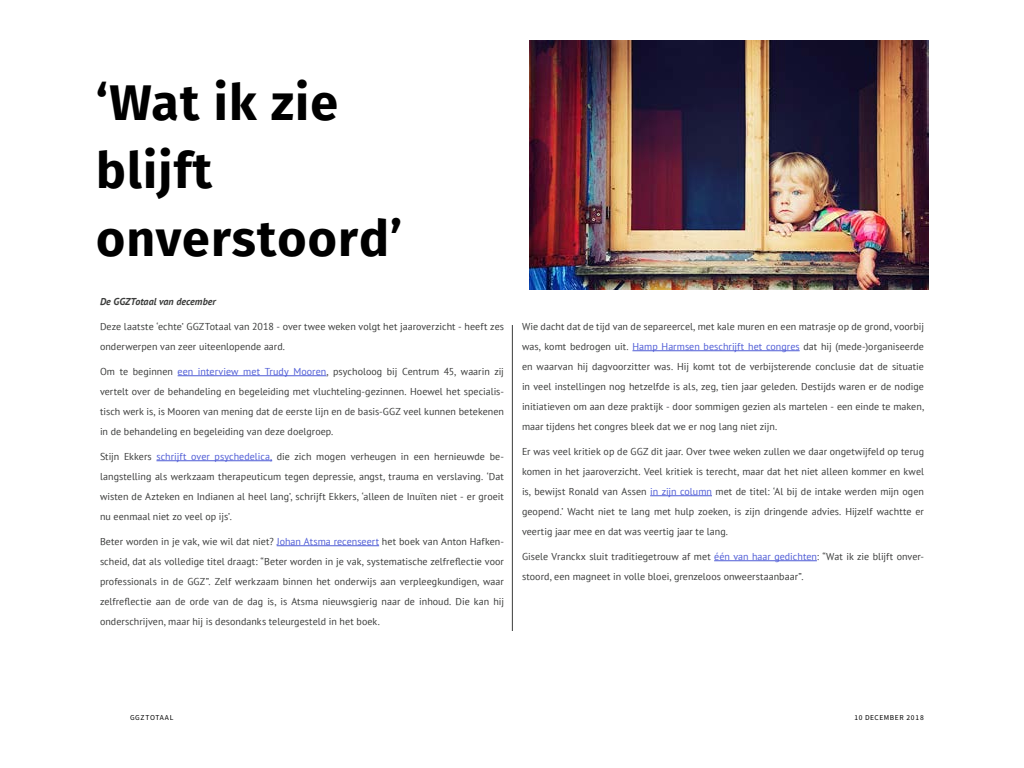
<style>
.page{position:relative;width:1024px;height:768px;background:#fff}
.page>*{position:absolute;margin:0;border:0;box-sizing:border-box;transform-origin:0 0}
.t1{font:700 50px/68px "Fira Sans";letter-spacing:.025em;color:#000}
.t2{font:10px/20px "PT Sans";letter-spacing:.005em;color:#3b3c3b;text-align:justify}
.t3{font:italic 700 10px "PT Sans";letter-spacing:.005em;color:#3b3c3b}
.t4{font:7.5px "Source Sans Pro";letter-spacing:.09em;color:#000}
.s1{color:#4f5cd6}
</style>
<div class="page">
<hr style="left:512px;top:325px;width:1px;height:306px;background:#3b3c3b">
<hr style="left:178px;top:376px;width:149px;height:1px;background:#4f5cd6">
<hr style="left:156px;top:460px;width:116px;height:1px;background:#4f5cd6">
<hr style="left:277px;top:546px;width:102px;height:1px;background:#4f5cd6">
<hr style="left:632px;top:350px;width:168px;height:1px;background:#4f5cd6">
<hr style="left:650px;top:496px;width:62px;height:1px;background:#4f5cd6">
<hr style="left:714px;top:560px;width:103px;height:1px;background:#4f5cd6">
<img style="left:529px;top:40px;width:400px;height:250px">
<h1 class="t1" style="left:96px;top:68px;width:308px">‘Wat ik zie blijft onverstoord’</h1>
<p class="t3" style="left:100px;top:295px;width:118px">De GGZTotaal van december</p>
<p class="t2" style="left:100px;top:316px;width:406px">Deze laatste ‘echte’ GGZTotaal van 2018 - over twee weken volgt het jaaroverzicht - heeft zes onderwerpen van zeer uiteenlopende aard.</p>
<p class="t2" style="left:100px;top:361px;width:406px">Om te beginnen <span class="s1">een interview met Trudy Mooren</span>, psycholoog bij Centrum 45, waarin zij vertelt over de behandeling en begeleiding met vluchteling-gezinnen. Hoewel het specialis&shy;tisch werk is, is Mooren van mening dat de eerste lijn en de basis-GGZ veel kunnen betekenen in de behandeling en begeleiding van deze doelgroep.</p>
<p class="t2" style="left:100px;top:446px;width:406px">Stijn Ekkers <span class="s1">schrijft over psychedelica,</span> die zich mogen verheugen in een hernieuwde be&shy;langstelling als werkzaam therapeuticum tegen depressie, angst, trauma en verslaving. ‘Dat wisten de Azteken en Indianen al heel lang’, schrijft Ekkers, ‘alleen de Inuïten niet - er groeit nu eenmaal niet zo veel op ijs’.</p>
<p class="t2" style="left:100px;top:531px;width:406px">Beter worden in je vak, wie wil dat niet? <span class="s1">Johan Atsma recenseert</span> het boek van Anton Hafken&shy;scheid, dat als volledige titel draagt: “Beter worden in je vak, systematische zelfreflectie voor professionals in de GGZ”. Zelf werkzaam binnen het onderwijs aan verpleegkundigen, waar zelfreflectie aan de orde van de dag is, is Atsma nieuwsgierig naar de inhoud. Die kan hij onderschrijven, maar hij is desondanks teleurgesteld in het boek.</p>
<p class="t2" style="left:522px;top:316px;width:404px">Wie dacht dat de tijd van de separeercel, met kale muren en een matrasje op de grond, voorbij was, komt bedrogen uit. <span class="s1">Hamp Harmsen beschrijft het congres</span> dat hij (mede-)organiseerde en waarvan hij dagvoorzitter was. Hij komt tot de verbijsterende conclusie dat de situatie in veel instellingen nog hetzelfde is als, zeg, tien jaar geleden. Destijds waren er de nodige initiatieven om aan deze praktijk - door sommigen gezien als martelen - een einde te maken, maar tijdens het congres bleek dat we er nog lang niet zijn.</p>
<p class="t2" style="left:522px;top:441px;width:404px">Er was veel kritiek op de GGZ dit jaar. Over twee weken zullen we daar ongetwijfeld op terug komen in het jaaroverzicht. Veel kritiek is terecht, maar dat het niet alleen kommer en kwel is, bewijst Ronald van Assen <span class="s1">in zijn column</span> met de titel: ‘Al bij de intake werden mijn ogen geopend.’ Wacht niet te lang met hulp zoeken, is zijn dringende advies. Hijzelf wachtte er veertig jaar mee en dat was veertig jaar te lang.</p>
<p class="t2" style="left:522px;top:546px;width:403px">Gisele Vranckx sluit traditiegetrouw af met <span class="s1">één van haar gedichten</span>: “Wat ik zie blijft onver&shy;stoord, een magneet in volle bloei, grenzeloos onweerstaanbaar”.</p>
<p class="t4" style="left:130px;top:713px;width:45px">GGZTOTAAL</p>
<p class="t4" style="left:854px;top:713px;width:71px">10 DECEMBER 2018</p>
</div>
